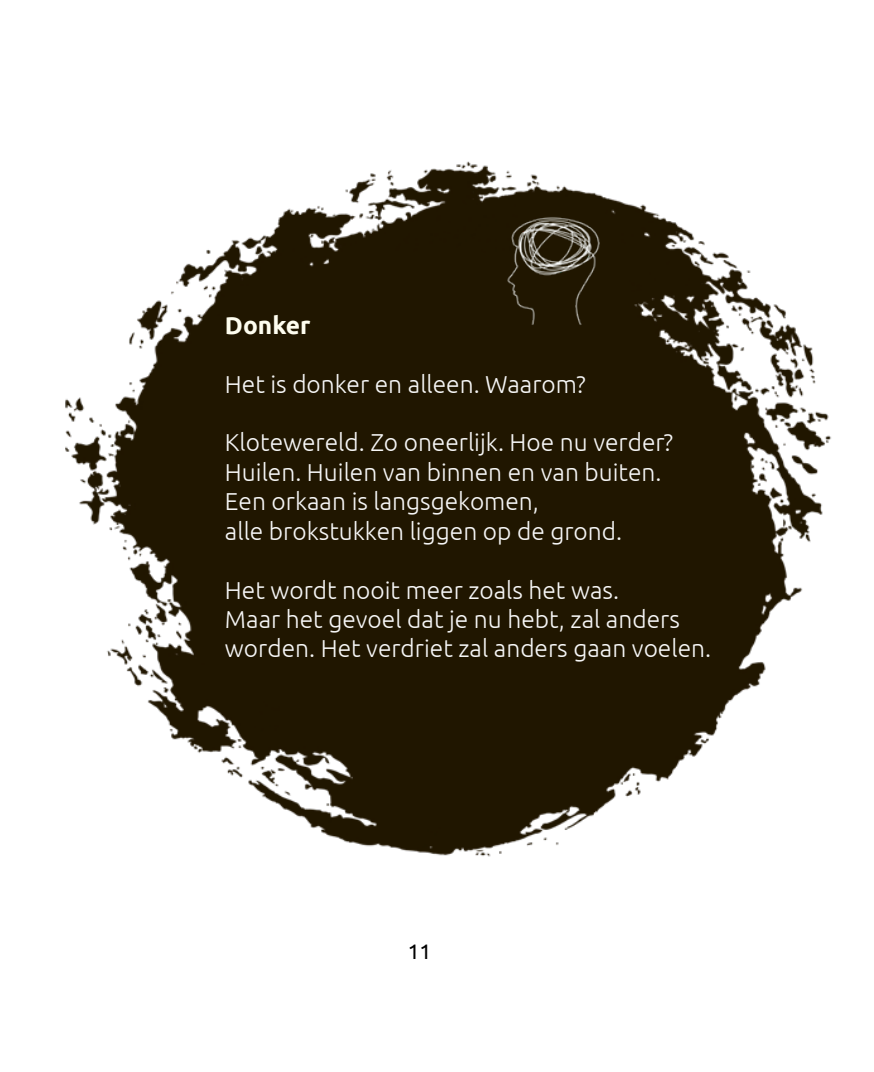
<style>
.page{position:relative;width:874px;height:1072px;background:#fff}
.page>*{position:absolute;margin:0;border:0;box-sizing:border-box;transform-origin:0 0}
.t1{font:300 24.5px/29.4px "Ubuntu";color:#f6f6f6}
.t2{font:700 24.5px "Ubuntu";color:#fefdef}
.t3{font:21px "Ubuntu";color:#000}
</style>
<div class="page">
<img style="left:65px;top:161px;width:767px;height:696px">
<img style="left:492px;top:213px;width:127px;height:116px">
<p class="t2" style="left:225px;top:310px;width:87px">Donker</p>
<p class="t1" style="left:225px;top:368px;width:362px">Het is donker en alleen. Waarom?</p>
<p class="t1" style="left:225px;top:427px;width:449px">Klotewereld. Zo oneerlijk. Hoe nu verder?<br>Huilen. Huilen van binnen en van buiten.<br>Een orkaan is langsgekomen,<br>alle brokstukken liggen op de grond.</p>
<p class="t1" style="left:225px;top:574px;width:487px">Het wordt nooit meer zoals het was.<br>Maar het gevoel dat je nu hebt, zal anders worden. Het verdriet zal anders gaan voelen.</p>
<p class="t3" style="left:407px;top:939px;width:25px">11</p>
</div>
